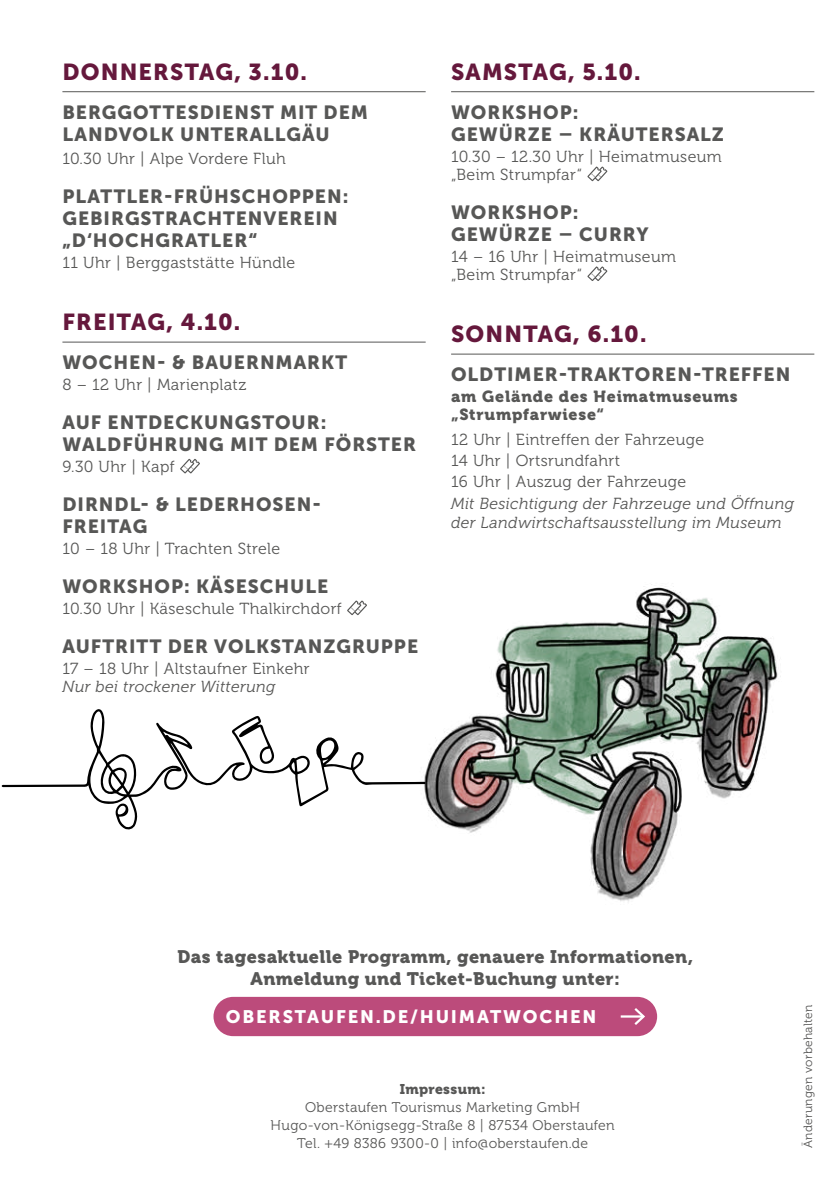
<style>
.page{position:relative;width:840px;height:1191px;background:#fff}
.page>*{position:absolute;margin:0;border:0;box-sizing:border-box;transform-origin:0 0}
.t1{font:23px "Museo Sans 900";letter-spacing:.05em;color:#65183c}
.t2{font:19px/22px "Museo Sans 900";letter-spacing:.05em;color:#575756}
.t3{font:18px/21.6px "Museo 900";letter-spacing:.025em;color:#575756;text-align:center}
.t4{font:18px "Museo Sans 900";letter-spacing:.1em;color:#fff}
.t5{font:16px/18px "Museo 300";letter-spacing:.025em;color:#575756}
.t6{font:italic 16px/19.2px "Museo 300";letter-spacing:.025em;color:#575756}
.t7{font:16px/18px "Museo 900";letter-spacing:.05em;color:#575756}
.t8{font:14px/18px "Museo 300";letter-spacing:.025em;color:#575756;text-align:center}
.t9{font:14px "Museo 900";letter-spacing:.025em;color:#575756}
.t10{font:12px "Museo 300";letter-spacing:.025em;color:#575756}
</style>
<div class="page">
<img style="left:361px;top:354px;width:443px;height:683px">
<hr style="left:62px;top:91px;width:363px;height:1px;background:#575756">
<hr style="left:62px;top:341px;width:363px;height:1px;background:#575756">
<svg style="left:180px;top:459px;width:20px;height:14px"></svg>
<svg style="left:347px;top:600px;width:20px;height:15px"></svg>
<hr style="left:451px;top:91px;width:362px;height:1px;background:#575756">
<svg style="left:587px;top:167px;width:20px;height:14px"></svg>
<svg style="left:587px;top:266px;width:20px;height:15px"></svg>
<hr style="left:451px;top:353px;width:362px;height:1px;background:#575756">
<div style="left:213px;top:996px;width:443px;height:40px;background:#bc4b7b"></div>
<svg style="left:2px;top:708px;width:423px;height:122px"></svg>
<h1 class="t1" style="left:62px;top:59px;width:246px">DONNERSTAG, 3.10.</h1>
<p class="t2" style="left:62px;top:101px;width:307px">BERGGOTTESDIENST MIT DEM<br>LANDVOLK UNTERALLGÄU</p>
<p class="t5" style="left:62px;top:150px;width:225px">10.30 Uhr | Alpe Vordere Fluh</p>
<p class="t2" style="left:62px;top:185px;width:287px">PLATTLER-FRÜHSCHOPPEN:<br>GEBIRGSTRACHTENVEREIN „D‘HOCHGRATLER“</p>
<p class="t5" style="left:62px;top:253px;width:234px">11 Uhr | Berggaststätte Hündle</p>
<h1 class="t1" style="left:62px;top:309px;width:179px">FREITAG, 4.10.</h1>
<p class="t2" style="left:62px;top:351px;width:286px">WOCHEN- &amp; BAUERNMARKT</p>
<p class="t5" style="left:62px;top:376px;width:185px">8 – 12 Uhr | Marienplatz</p>
<p class="t2" style="left:62px;top:411px;width:355px">AUF ENTDECKUNGSTOUR:<br>WALDFÜHRUNG MIT DEM FÖRSTER</p>
<p class="t5" style="left:62px;top:458px;width:114px">9.30 Uhr | Kapf</p>
<p class="t2" style="left:62px;top:493px;width:260px">DIRNDL- &amp; LEDERHOSEN-<br>FREITAG</p>
<p class="t5" style="left:62px;top:539px;width:219px">10 – 18 Uhr | Trachten Strele</p>
<p class="t2" style="left:62px;top:575px;width:267px">WORKSHOP: KÄSESCHULE</p>
<p class="t5" style="left:62px;top:599px;width:281px">10.30 Uhr | Käseschule Thalkirchdorf</p>
<p class="t2" style="left:62px;top:635px;width:357px">AUFTRITT DER VOLKSTANZGRUPPE</p>
<p class="t5" style="left:62px;top:659px;width:249px">17 – 18 Uhr | Altstaufner Einkehr</p>
<p class="t6" style="left:62px;top:677px;width:214px">Nur bei trockener Witterung</p>
<h1 class="t1" style="left:451px;top:59px;width:191px">SAMSTAG, 5.10.</h1>
<p class="t2" style="left:451px;top:101px;width:274px">WORKSHOP:<br>GEWÜRZE – KRÄUTERSALZ</p>
<p class="t5" style="left:451px;top:148px;width:272px">10.30 – 12.30 Uhr | Heimatmuseum „Beim Strumpfar“</p>
<p class="t2" style="left:451px;top:201px;width:199px">WORKSHOP:<br>GEWÜRZE – CURRY</p>
<p class="t5" style="left:451px;top:247px;width:226px">14 – 16 Uhr | Heimatmuseum „Beim Strumpfar“</p>
<h1 class="t1" style="left:451px;top:321px;width:197px">SONNTAG, 6.10.</h1>
<p class="t2" style="left:451px;top:363px;width:340px">OLDTIMER-TRAKTOREN-TREFFEN</p>
<p class="t7" style="left:451px;top:388px;width:288px">am Gelände des Heimatmuseums „Strumpfarwiese“</p>
<p class="t5" style="left:451px;top:429px;width:254px;line-height:20.8px">12 Uhr | Eintreffen der Fahrzeuge<br>14 Uhr | Ortsrundfahrt<br>16 Uhr | Auszug der Fahrzeuge</p>
<p class="t6" style="left:451px;top:494px;width:344px">Mit Besichtigung der Fahrzeuge und Öffnung der Landwirtschaftsausstellung im Museum</p>
<p class="t3" style="left:177px;top:946px;width:517px">Das tagesaktuelle Programm, genauere Informationen,<br>Anmeldung und Ticket-Buchung unter:</p>
<p class="t4" style="left:226px;top:1006px;width:372px">OBERSTAUFEN.DE/HUIMATWOCHEN</p>
<p class="t9" style="left:399px;top:1081px;width:87px">Impressum:</p>
<p class="t8" style="left:270px;top:1098px;width:345px">Oberstaufen Tourismus Marketing GmbH<br>Hugo-von-Königsegg-Straße 8 | 87534 Oberstaufen<br>Tel. +49 8386 9300-0 | info@oberstaufen.de</p>
<p class="t10" style="left:801px;top:1148px;width:145px;rotate:-90deg">Änderungen vorbehalten</p>
</div>
